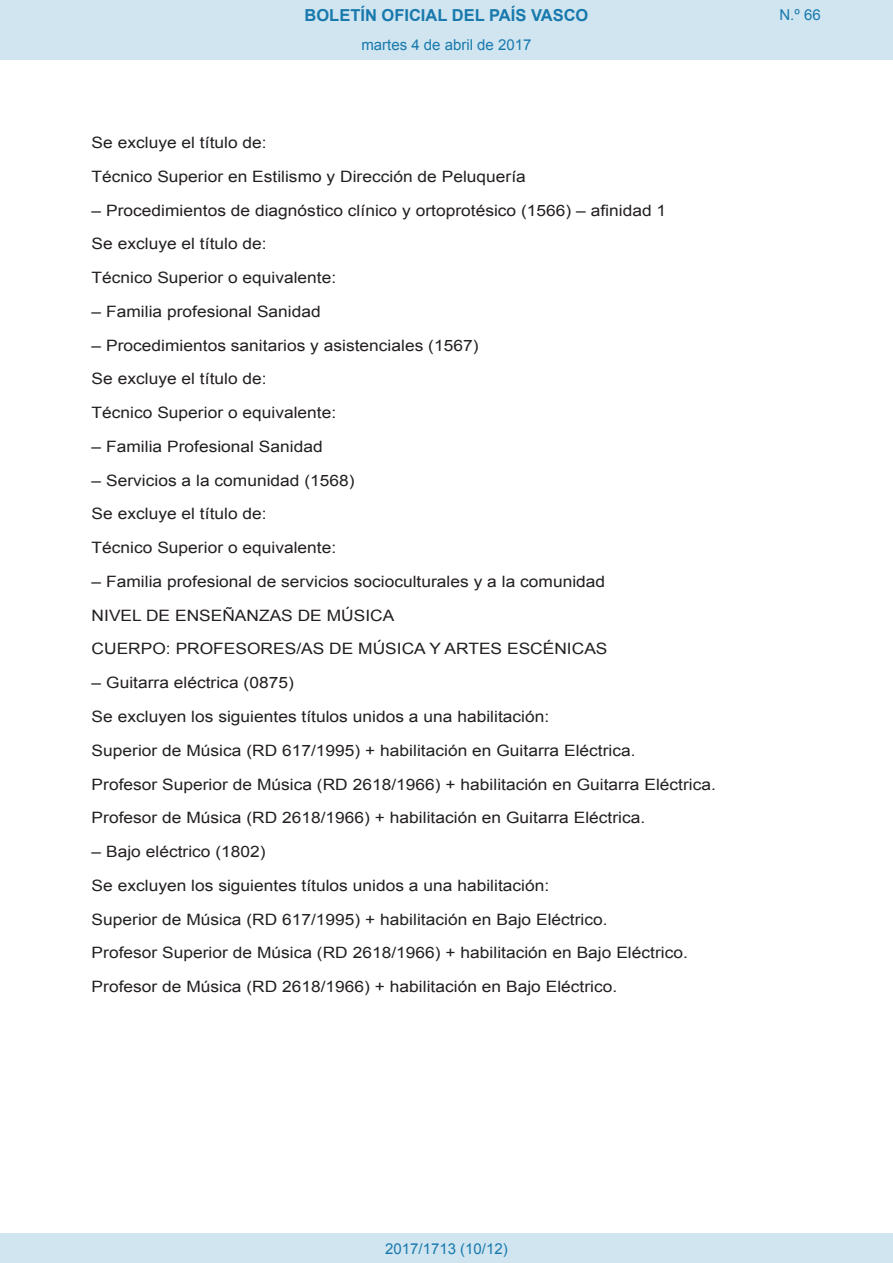
<style>
.page{position:relative;width:893px;height:1263px;background:#fff}
.page>*{position:absolute;margin:0;border:0;box-sizing:border-box;transform-origin:0 0}
.t1{font:700 16.5px "Arial";color:#1879ad}
.BOPVDetalle{font:15.6px "Arial";color:#231f20;scale:1.11 1}
.Paginacion_Centro{font:15px "Arial";color:#1879ad}
</style>
<div class="page">
<div style="left:0;top:0;width:893px;height:60px;background:#d0e5f0"></div>
<div style="left:0;top:1233px;width:893px;height:30px;background:#d0e5f0"></div>
<p class="t1" style="left:305px;top:4px;width:285px">BOLETÍN OFICIAL DEL PAÍS VASCO</p>
<p class="Paginacion_Centro" style="left:361px;top:35px;width:172px">martes 4 de abril de 2017</p>
<p class="BOPVDetalle" style="left:92px;top:132px;width:159px">Se excluye el título de:</p>
<p class="BOPVDetalle" style="left:92px;top:166px;width:393px">Técnico Superior en Estilismo y Dirección de Peluquería</p>
<p class="BOPVDetalle" style="left:92px;top:200px;width:519px">– Procedimientos de diagnóstico clínico y ortoprotésico (1566) – afinidad 1</p>
<p class="BOPVDetalle" style="left:92px;top:234px;width:159px">Se excluye el título de:</p>
<p class="BOPVDetalle" style="left:92px;top:267px;width:222px">Técnico Superior o equivalente:</p>
<p class="BOPVDetalle" style="left:92px;top:301px;width:208px">– Familia profesional Sanidad</p>
<p class="BOPVDetalle" style="left:92px;top:335px;width:350px">– Procedimientos sanitarios y asistenciales (1567)</p>
<p class="BOPVDetalle" style="left:92px;top:369px;width:159px">Se excluye el título de:</p>
<p class="BOPVDetalle" style="left:92px;top:402px;width:222px">Técnico Superior o equivalente:</p>
<p class="BOPVDetalle" style="left:92px;top:436px;width:210px">– Familia Profesional Sanidad</p>
<p class="BOPVDetalle" style="left:92px;top:470px;width:238px">– Servicios a la comunidad (1568)</p>
<p class="BOPVDetalle" style="left:92px;top:504px;width:159px">Se excluye el título de:</p>
<p class="BOPVDetalle" style="left:92px;top:537px;width:222px">Técnico Superior o equivalente:</p>
<p class="BOPVDetalle" style="left:92px;top:571px;width:464px">– Familia profesional de servicios socioculturales y a la comunidad</p>
<p class="BOPVDetalle" style="left:92px;top:605px;width:274px">NIVEL DE ENSEÑANZAS DE MÚSICA</p>
<p class="BOPVDetalle" style="left:92px;top:639px;width:466px">CUERPO: PROFESORES/AS DE MÚSICA Y ARTES ESCÉNICAS</p>
<p class="BOPVDetalle" style="left:92px;top:672px;width:184px">– Guitarra eléctrica (0875)</p>
<p class="BOPVDetalle" style="left:92px;top:706px;width:414px">Se excluyen los siguientes títulos unidos a una habilitación:</p>
<p class="BOPVDetalle" style="left:92px;top:740px;width:492px">Superior de Música (RD 617/1995) + habilitación en Guitarra Eléctrica.</p>
<p class="BOPVDetalle" style="left:92px;top:774px;width:564px">Profesor Superior de Música (RD 2618/1966) + habilitación en Guitarra Eléctrica.</p>
<p class="BOPVDetalle" style="left:92px;top:808px;width:500px">Profesor de Música (RD 2618/1966) + habilitación en Guitarra Eléctrica.</p>
<p class="BOPVDetalle" style="left:92px;top:841px;width:158px">– Bajo eléctrico (1802)</p>
<p class="BOPVDetalle" style="left:92px;top:875px;width:414px">Se excluyen los siguientes títulos unidos a una habilitación:</p>
<p class="BOPVDetalle" style="left:92px;top:909px;width:466px">Superior de Música (RD 617/1995) + habilitación en Bajo Eléctrico.</p>
<p class="BOPVDetalle" style="left:92px;top:943px;width:539px">Profesor Superior de Música (RD 2618/1966) + habilitación en Bajo Eléctrico.</p>
<p class="BOPVDetalle" style="left:92px;top:976px;width:475px">Profesor de Música (RD 2618/1966) + habilitación en Bajo Eléctrico.</p>
<p class="Paginacion_Centro" style="left:779px;top:5px;width:43px">N.º 66</p>
<p class="Paginacion_Centro" style="left:385px;top:1238px;width:124px">2017/1713 (10/12)</p>
</div>
